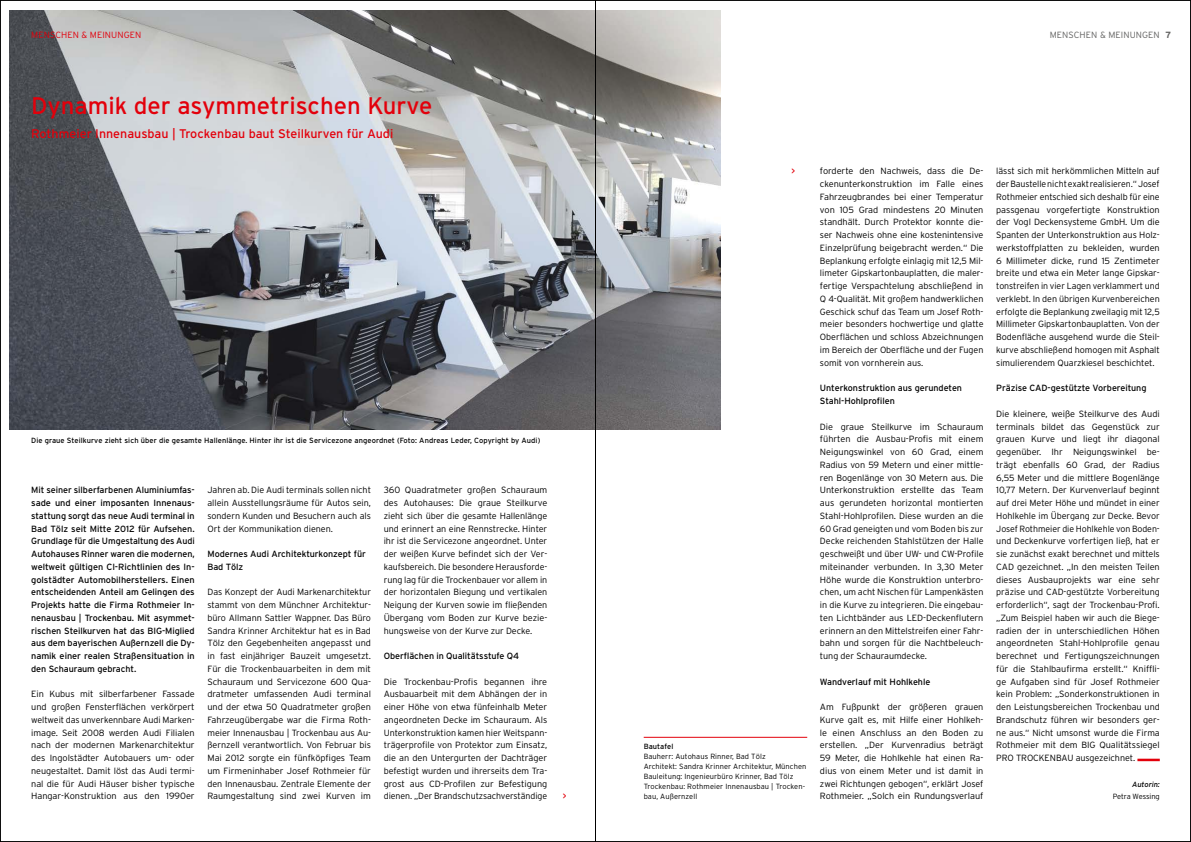
<style>
.page{position:relative;width:1191px;height:842px;background:#fff}
.page>*{position:absolute;margin:0;border:0;box-sizing:border-box;transform-origin:0 0}
.t1{font:24px "Interstate";color:#e3000b}
.t2{font:12.5px "Interstate";color:#e3000b}
.t3{font:300 9px/12.8px "Interstate";letter-spacing:-.005em;color:#000;text-align:justify}
.t4{font:9px/12.8px "Interstate";letter-spacing:-.005em;color:#000}
.t5{font:300 9px "Interstate";letter-spacing:.01em;color:#626261}
.t6{font:300 9px "Interstate";letter-spacing:.01em;color:#e3000b}
.t7{font:9px "Interstate";color:#e3000b}
.t8{font:300 7.5px/10px "Interstate";letter-spacing:.01em;color:#000}
.t9{font:7.5px "Interstate";letter-spacing:.01em;color:#000}
.t10{font:300 7.5px "Interstate";letter-spacing:-.015em;color:#000}
.t11{font:italic 7.5px "Interstate";letter-spacing:-.005em;color:#000}
.s1{font-weight:700}
</style>
<div class="page">
<img style="left:9px;top:11px;width:711px;height:418px">
<hr style="left:1137px;top:759px;width:22px;height:2px;background:#e3000b">
<hr style="left:643px;top:737px;width:164px;height:1px;background:#e3000b">
<hr style="left:595px;top:0;width:1px;height:842px;background:#000">
<p class="t6" style="left:31px;top:30px;width:14px">Menschen</p>
<p class="t6" style="left:82px;top:30px;width:61px">&amp; MEINUNGEN</p>
<p class="t5" style="left:1049px;top:30px;width:123px">MENSCHEN &amp; MEINUNGEN <span class="s1">7</span></p>
<h1 class="t1" style="left:31px;top:91px;width:403px">Dynamik der asymmetrischen Kurve</h1>
<h2 class="t2" style="left:31px;top:126px;width:364px">Rothmeier Innenausbau | Trockenbau baut Steilkurven für Audi</h2>
<p class="t9" style="left:31px;top:435px;width:510px">Die graue Steilkurve zieht sich über die gesamte Hallenlänge. Hinter ihr ist die Servicezone angeordnet (Foto: Andreas Leder, Copyright by Audi)</p>
<p class="t4" style="left:31px;top:484px;width:165px;text-align:justify">Mit seiner silberfarbenen Aluminiumfas&shy;sade und einer imposanten Innenaus&shy;stattung sorgt das neue Audi terminal in Bad Tölz seit Mitte 2012 für Aufsehen.<br>Grundlage für die Umgestaltung des Audi Autohauses Rinner waren die modernen, weltweit gültigen CI-Richtlinien des In&shy;golstädter Automobilherstellers. Einen entscheidenden Anteil am Gelingen des Projekts hatte die Firma Rothmeier In&shy;nenausbau | Trockenbau. Mit asymmet&shy;rischen Steilkurven hat das BIG-Miglied aus dem bayerischen Außernzell die Dy&shy;namik einer realen Straßensituation in den Schauraum gebracht.</p>
<p class="t3" style="left:31px;top:688px;width:165px">Ein Kubus mit silberfarbener Fassade und großen Fensterflächen verkörpert weltweit das unverkennbare Audi Marken&shy;image. Seit 2008 werden Audi Filialen nach der modernen Markenarchitektur des Ingolstädter Autobauers um- oder neugestaltet. Damit löst das Audi termi&shy;nal die für Audi Häuser bisher typische Hangar-Konstruktion aus den 1990er</p>
<p class="t3" style="left:207px;top:484px;width:165px">Jahren ab. Die Audi terminals sollen nicht allein Ausstellungsräume für Autos sein, sondern Kunden und Besuchern auch als Ort der Kommunikation dienen.</p>
<p class="t4" style="left:207px;top:547px;width:160px">Modernes Audi Architekturkonzept für<br>Bad Tölz</p>
<p class="t3" style="left:207px;top:586px;width:165px">Das Konzept der Audi Markenarchitektur stammt von dem Münchner Architektur&shy;büro Allmann Sattler Wappner. Das Büro Sandra Krinner Architektur hat es in Bad Tölz den Gegebenheiten angepasst und in fast einjähriger Bauzeit umgesetzt.<br>Für die Trockenbauarbeiten in dem mit Schauraum und Servicezone 600 Qua&shy;dratmeter umfassenden Audi terminal und der etwa 50 Quadratmeter großen Fahrzeugübergabe war die Firma Roth&shy;meier Innenausbau | Trockenbau aus Au&shy;ßernzell verantwortlich. Von Februar bis Mai 2012 sorgte ein fünfköpfiges Team um Firmeninhaber Josef Rothmeier für den Innenausbau. Zentrale Elemente der Raumgestaltung sind zwei Kurven im</p>
<p class="t3" style="left:384px;top:484px;width:165px">360 Quadratmeter großen Schauraum des Autohauses: Die graue Steilkurve zieht sich über die gesamte Hallenlänge und erinnert an eine Rennstrecke. Hinter ihr ist die Servicezone angeordnet. Unter der weißen Kurve befindet sich der Ver&shy;kaufsbereich. Die besondere Herausforde&shy;rung lag für die Trockenbauer vor allem in der horizontalen Biegung und vertikalen Neigung der Kurven sowie im fließenden Übergang vom Boden zur Kurve bezie&shy;hungsweise von der Kurve zur Decke.</p>
<p class="t4" style="left:384px;top:649px;width:137px">Oberflächen in Qualitätsstufe Q4</p>
<p class="t3" style="left:384px;top:675px;width:165px">Die Trockenbau-Profis begannen ihre Ausbauarbeit mit dem Abhängen der in einer Höhe von etwa fünfeinhalb Meter angeordneten Decke im Schauraum. Als Unterkonstruktion kamen hier Weitspann&shy;trägerprofile von Protektor zum Einsatz, die an den Untergurten der Dachträger befestigt wurden und ihrerseits dem Tra&shy;grost aus CD-Profilen zur Befestigung dienen. „Der Brandschutzsachverständige</p>
<p class="t7" style="left:563px;top:791px;width:5px">&gt;</p>
<p class="t7" style="left:791px;top:166px;width:5px">&gt;</p>
<p class="t9" style="left:643px;top:742px;width:31px">Bautafel</p>
<p class="t8" style="left:643px;top:752px;width:164px">Bauherr: Autohaus Rinner, Bad Tölz<br>Architekt: Sandra Krinner Architektur, München Bauleitung: Ingenieurbüro Krinner, Bad Tölz Trockenbau: Rothmeier Innenausbau | Trocken&shy;bau, Außernzell</p>
<p class="t3" style="left:820px;top:165px;width:165px">forderte den Nachweis, dass die De&shy;ckenunterkonstruktion im Falle eines Fahrzeugbrandes bei einer Temperatur von 105 Grad mindestens 20 Minuten standhält. Durch Protektor konnte die&shy;ser Nachweis ohne eine kostenintensive Einzelprüfung beigebracht werden.“ Die Beplankung erfolgte einlagig mit 12,5 Mil&shy;limeter Gipskartonbauplatten, die maler&shy;fertige Verspachtelung abschließend in Q 4-Qualität. Mit großem handwerklichen Geschick schuf das Team um Josef Roth&shy;meier besonders hochwertige und glatte Oberflächen und schloss Abzeichnungen im Bereich der Oberfläche und der Fugen somit von vornherein aus.</p>
<p class="t4" style="left:820px;top:382px;width:144px">Unterkonstruktion aus gerundeten<br>Stahl-Hohlprofilen</p>
<p class="t3" style="left:820px;top:420px;width:165px">Die graue Steilkurve im Schauraum führten die Ausbau-Profis mit einem Neigungswinkel von 60 Grad, einem Radius von 59 Metern und einer mittle&shy;ren Bogenlänge von 30 Metern aus. Die Unterkonstruktion erstellte das Team aus gerundeten horizontal montierten Stahl-Hohlprofilen. Diese wurden an die 60 Grad geneigten und vom Boden bis zur Decke reichenden Stahlstützen der Halle geschweißt und über UW- und CW-Profile miteinander verbunden. In 3,30 Meter Höhe wurde die Konstruktion unterbro&shy;chen, um acht Nischen für Lampenkästen in die Kurve zu integrieren. Die eingebau&shy;ten Lichtbänder aus LED-Deckenflutern erinnern an den Mittelstreifen einer Fahr&shy;bahn und sorgen für die Nachtbeleuch&shy;tung der Schauraumdecke.</p>
<p class="t4" style="left:820px;top:675px;width:112px">Wandverlauf mit Hohlkehle</p>
<p class="t3" style="left:820px;top:700px;width:165px">Am Fußpunkt der größeren grauen Kurve galt es, mit Hilfe einer Hohlkeh&shy;le einen Anschluss an den Boden zu erstellen. „Der Kurvenradius beträgt 59 Meter, die Hohlkehle hat einen Ra&shy;dius von einem Meter und ist damit in zwei Richtungen gebogen“, erklärt Josef Rothmeier. „Solch ein Rundungsverlauf</p>
<p class="t3" style="left:996px;top:165px;width:165px">lässt sich mit herkömmlichen Mitteln auf der Baustelle nicht exakt realisieren.“ Josef Rothmeier entschied sich deshalb für eine passgenau vorgefertigte Konstruktion der Vogl Deckensysteme GmbH. Um die Spanten der Unterkonstruktion aus Holz&shy;werkstoffplatten zu bekleiden, wurden 6 Millimeter dicke, rund 15 Zentimeter breite und etwa ein Meter lange Gipskar&shy;tonstreifen in vier Lagen verklammert und verklebt. In den übrigen Kurvenbereichen erfolgte die Beplankung zweilagig mit 12,5<br>Millimeter Gipskartonbauplatten. Von der Bodenfläche ausgehend wurde die Steil&shy;kurve abschließend homogen mit Asphalt simulierendem Quarzkiesel beschichtet.</p>
<p class="t4" style="left:996px;top:382px;width:152px">Präzise CAD-gestützte Vorbereitung</p>
<p class="t3" style="left:996px;top:407px;width:165px">Die kleinere, weiße Steilkurve des Audi terminals bildet das Gegenstück zur grauen Kurve und liegt ihr diagonal gegenüber. Ihr Neigungswinkel be&shy;trägt ebenfalls 60 Grad, der Radius 6,55 Meter und die mittlere Bogenlänge 10,77 Metern. Der Kurvenverlauf beginnt auf drei Meter Höhe und mündet in einer Hohlkehle im Übergang zur Decke. Bevor Josef Rothmeier die Hohlkehle von Boden&shy;und Deckenkurve vorfertigen ließ, hat er sie zunächst exakt berechnet und mittels CAD gezeichnet. „In den meisten Teilen dieses Ausbauprojekts war eine sehr präzise und CAD-gestützte Vorbereitung erforderlich“, sagt der Trockenbau-Profi. „Zum Beispiel haben wir auch die Biege&shy;radien der in unterschiedlichen Höhen angeordneten Stahl-Hohlprofile genau berechnet und Fertigungszeichnungen für die Stahlbaufirma erstellt.“ Kniffli&shy;ge Aufgaben sind für Josef Rothmeier kein Problem: „Sonderkonstruktionen in den Leistungsbereichen Trockenbau und Brandschutz führen wir besonders ger&shy;ne aus.“ Nicht umsonst wurde die Firma Rothmeier mit dem BIG Qualitätssiegel PRO TROCKENBAU ausgezeichnet.</p>
<p class="t11" style="left:1132px;top:779px;width:29px">Autorin:</p>
<p class="t10" style="left:1112px;top:792px;width:48px">Petra Wessing</p>
</div>
